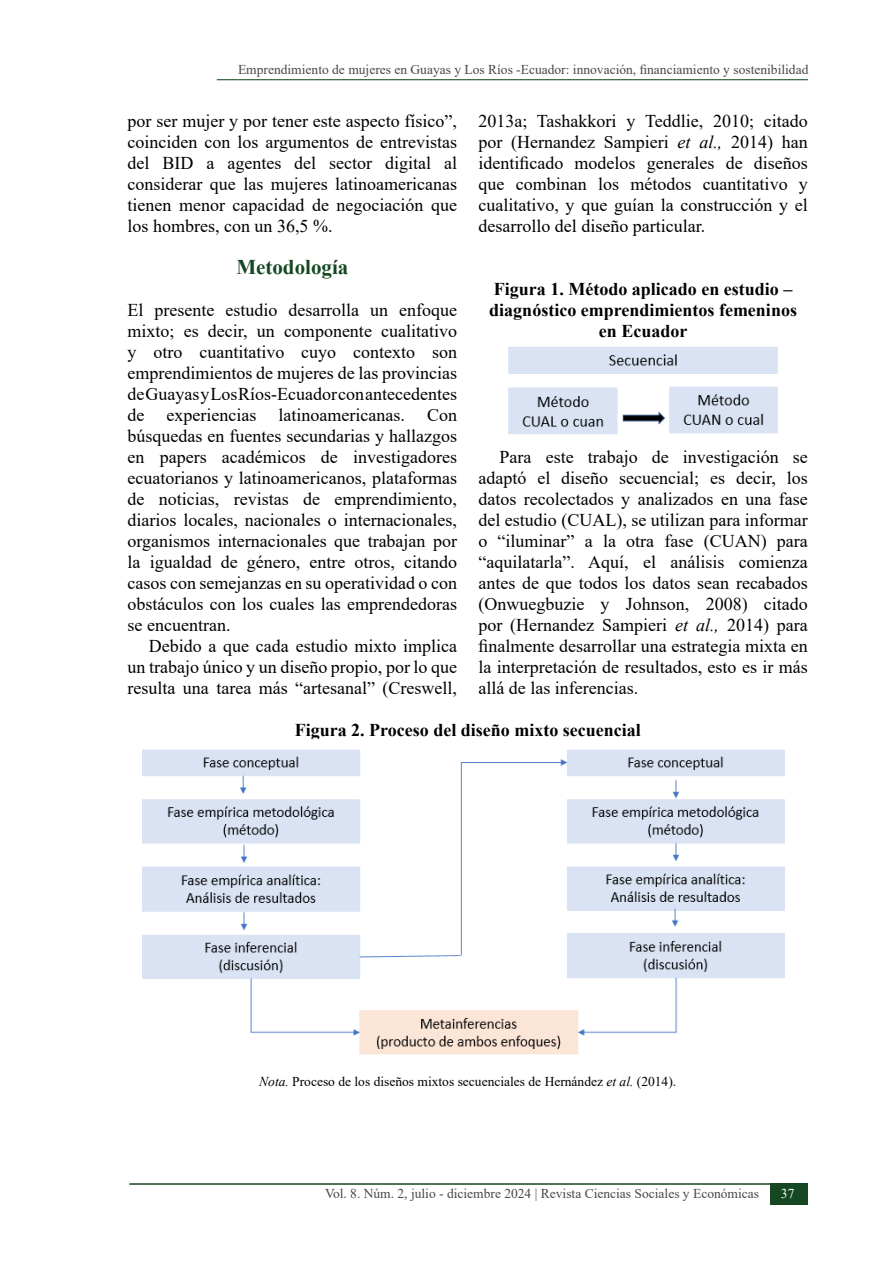
<style>
.page{position:relative;width:893px;height:1263px;background:#fff}
.page>*{position:absolute;margin:0;border:0;box-sizing:border-box;transform-origin:0 0}
.t1{font:700 21px "Times New Roman";color:#154722}
.t2{font:18px/21px "Times New Roman";color:#000;text-align:justify}
.t3{font:700 18px/21px "Times New Roman";color:#000;text-align:center}
.t4{font:13.5px "Times New Roman";color:#474747}
.t5{font:13.5px "Times New Roman";color:#464747}
.t6{font:13.5px "Times New Roman";color:#000}
.t7{font:13.5px "Times New Roman";color:#fff}
.s1{font-style:italic}
</style>
<div class="page">
<hr style="left:217px;top:79px;width:591px;height:1px;background:#154722">
<div style="left:770px;top:1183px;width:38px;height:21px;background:#154722"></div>
<hr style="left:129px;top:1183px;width:641px;height:2px;background:#154722">
<img style="left:508px;top:347px;width:270px;height:87px">
<img style="left:142px;top:749px;width:643px;height:306px">
<p class="t4" style="left:238px;top:60px;width:572px">Emprendimiento de mujeres en Guayas y Los Ríos -Ecuador: innovación, financiamiento y sostenibilidad</p>
<p class="t2" style="left:128px;top:110px;width:331px">por ser mujer y por tener este aspecto físico”, coinciden con los argumentos de entrevistas del BID a agentes del sector digital al considerar que las mujeres latinoamericanas tienen menor capacidad de negociación que los hombres, con un 36,5 %.</p>
<p class="t1" style="left:236px;top:252px;width:113px">Metodología</p>
<p class="t2" style="left:128px;top:299px;width:331px">El presente estudio desarrolla un enfoque mixto; es decir, un componente cualitativo y otro cuantitativo cuyo contexto son emprendimientos de mujeres de las provincias de Guayas y Los Ríos-Ecuador con antecedentes de experiencias latinoamericanas. Con búsquedas en fuentes secundarias y hallazgos en papers académicos de investigadores ecuatorianos y latinoamericanos, plataformas de noticias, revistas de emprendimiento, diarios locales, nacionales o internacionales, organismos internacionales que trabajan por la igualdad de género, entre otros, citando casos con semejanzas en su operatividad o con obstáculos con los cuales las emprendedoras se encuentran.</p>
<p class="t2" style="left:128px;top:635px;width:331px;text-indent:21px">Debido a que cada estudio mixto implica un trabajo único y un diseño propio, por lo que resulta una tarea más “artesanal” (Creswell,</p>
<p class="t2" style="left:478px;top:110px;width:331px">2013a; Tashakkori y Teddlie, 2010; citado por (Hernandez Sampieri <span class="s1">et al.,</span> 2014) han identificado modelos generales de diseños que combinan los métodos cuantitativo y cualitativo, y que guían la construcción y el desarrollo del diseño particular.</p>
<p class="t3" style="left:489px;top:278px;width:309px">Figura 1. Método aplicado en estudio – diagnóstico emprendimientos femeninos en Ecuador</p>
<p class="t2" style="left:478px;top:446px;width:331px;text-indent:21px">Para este trabajo de investigación se adaptó el diseño secuencial; es decir, los datos recolectados y analizados en una fase del estudio (CUAL), se utilizan para informar o “iluminar” a la otra fase (CUAN) para “aquilatarla”. Aquí, el análisis comienza antes de que todos los datos sean recabados (Onwuegbuzie y Johnson, 2008) citado por (Hernandez Sampieri <span class="s1">et al.,</span> 2014) para finalmente desarrollar una estrategia mixta en la interpretación de resultados, esto es ir más allá de las inferencias.</p>
<p class="t3" style="left:295px;top:719px;width:348px">Figura 2. Proceso del diseño mixto secuencial</p>
<p class="t6" style="left:259px;top:1072px;width:418px"><span class="s1">Nota.</span> Proceso de los diseños mixtos secuenciales de Hernández <span class="s1">et al.</span> (2014).</p>
<p class="t5" style="left:325px;top:1184px;width:436px">Vol. 8. Núm. 2, julio - diciembre 2024 | Revista Ciencias Sociales y Económicas</p>
<p class="t7" style="left:781px;top:1184px;width:15px">37</p>
</div>
